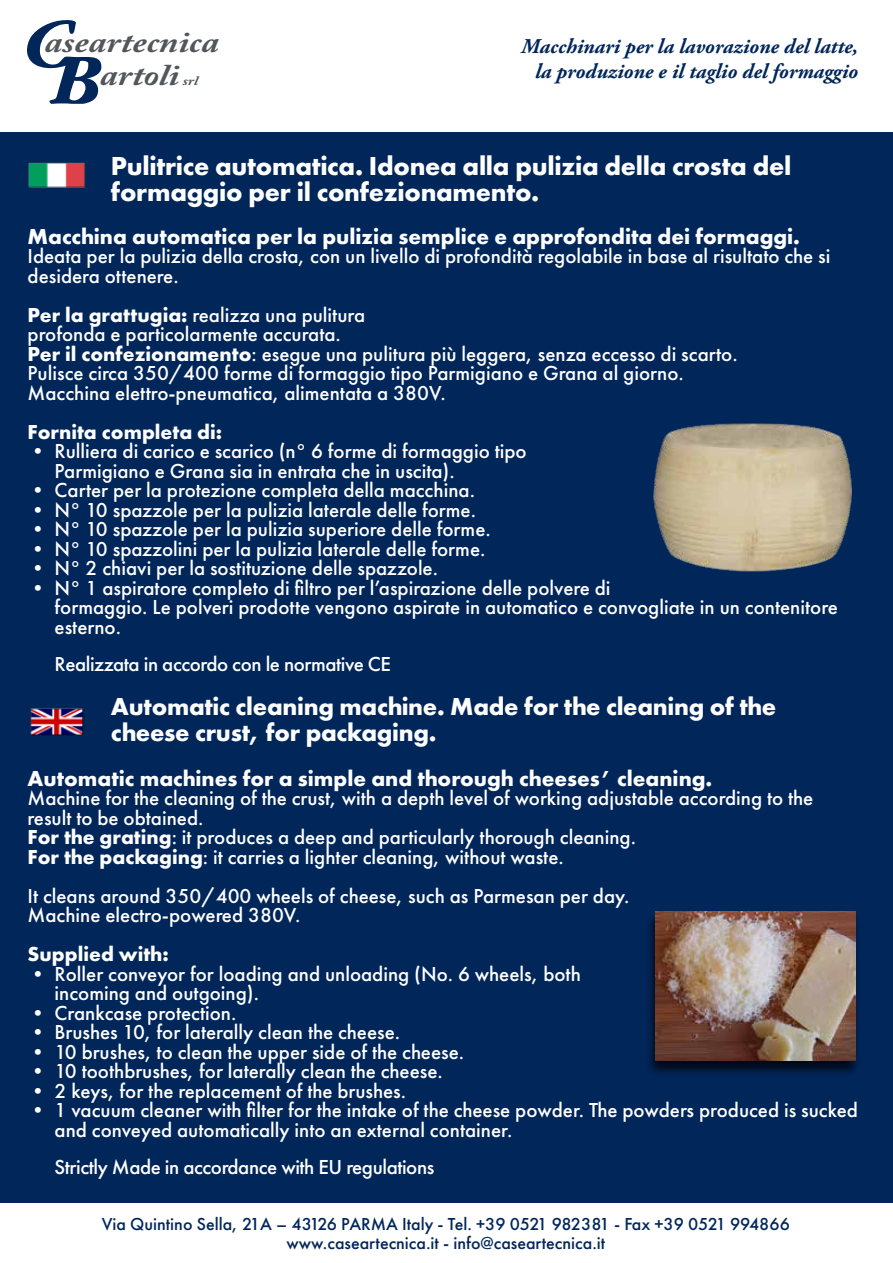
<style>
.page{position:relative;width:893px;height:1263px;background:#fff}
.page>*{position:absolute;margin:0;border:0;box-sizing:border-box;transform-origin:0 0}
.t1{font:italic 700 29.7px "Adobe Caslon Pro";color:#52575b;scale:1.23 1}
.t2{font:700 27px/25.5px "Futura PT";letter-spacing:-.01em;color:#fff}
.t3{font:700 25.5px/25.5px "Futura PT";letter-spacing:-.01em;color:#fff}
.t4{font:700 22.5px "Futura PT";color:#fff}
.t5{font:500 21px/19.5px "Futura PT";color:#fff}
.t6{font:500 21px "Futura PT";letter-spacing:-.02em;color:#fff}
.t7{font:italic 700 21px "Adobe Garamond Pro";color:#00265a}
.t8{font:700 21px "Futura PT";color:#fff}
.t9{font:500 18px/19.5px "Futura PT";color:#00265a;text-align:center}
.t10{font:italic 700 12.75px "Adobe Caslon Pro";color:#52575b;scale:1.23 1}
.s1{color:#fffde9}
.s2{font-weight:700}
</style>
<div class="page">
<div style="left:0;top:132px;width:893px;height:1071px;background:#00265a"></div>
<img style="left:30px;top:708px;width:54px;height:27px">
<img style="left:28px;top:162px;width:57px;height:26px">
<svg style="left:27px;top:20px;width:75px;height:84px"></svg>
<img style="left:653px;top:423px;width:199px;height:149px">
<div style="left:645px;top:911px;width:216px;height:166px;background:#000;opacity:.75"></div>
<img style="left:656px;top:911px;width:199px;height:149px">
<h1 class="t1" style="left:45px;top:24px;width:143px">aseartecnica</h1>
<p class="t7" style="left:521px;top:34px;width:338px">Macchinari per la lavorazione del latte,</p>
<h1 class="t1" style="left:100px;top:58px;width:66px">artoli</h1>
<p class="t7" style="left:535px;top:59px;width:324px">la produzione e il taglio del formaggio</p>
<p class="t10" style="left:183px;top:73px;width:14px">srl</p>
<p class="t2" style="left:111px;top:153px;width:682px">Pulitrice automatica. Idonea alla pulizia della crosta del formaggio per il confezionamento<span class="s1">.</span></p>
<p class="t4" style="left:28px;top:222px;width:774px">Macchina automatica per la pulizia semplice e approfondita dei formaggi.</p>
<p class="t5" style="left:28px;top:246px;width:804px">Ideata per la pulizia della crosta, con un livello di profondità regolabile in base al risultato che si desidera ottenere.</p>
<p class="t5" style="left:28px;top:305px;width:712px"><span class="s2">Per la grattugia:</span> realizza una pulitura<br>profonda e particolarmente accurata.<br><span class="s2">Per il confezionamento</span>: esegue una pulitura più leggera, senza eccesso di scarto.<br>Pulisce circa 350/400 forme di formaggio tipo Parmigiano e Grana al giorno.<br>Macchina elettro-pneumatica, alimentata a 380V.</p>
<p class="t8" style="left:28px;top:418px;width:196px">Fornita completa di:</p>
<p class="t5" style="left:55px;top:441px;width:474px;text-indent:-27px">• Rulliera di carico e scarico (n° 6 forme di formaggio tipo<br>Parmigiano e Grana sia in entrata che in uscita).</p>
<p class="t5" style="left:28px;top:480px;width:449px">• Carter per la protezione completa della macchina.</p>
<p class="t5" style="left:28px;top:500px;width:450px">• N° 10 spazzole per la pulizia laterale delle forme.</p>
<p class="t5" style="left:28px;top:519px;width:465px">• N° 10 spazzole per la pulizia superiore delle forme.</p>
<p class="t5" style="left:28px;top:539px;width:459px">• N° 10 spazzolini per la pulizia laterale delle forme.</p>
<p class="t5" style="left:28px;top:558px;width:412px">• N° 2 chiavi per la sostituzione delle spazzole.</p>
<p class="t5" style="left:55px;top:578px;width:785px;text-indent:-27px">• N° 1 aspiratore completo di filtro per l’aspirazione delle polvere di<br>formaggio. Le polveri prodotte vengono aspirate in automatico e convogliate in un contenitore esterno.</p>
<p class="t6" style="left:55px;top:651px;width:338px">Realizzata in accordo con le normative CE</p>
<p class="t3" style="left:111px;top:693px;width:667px">Automatic cleaning machine. Made for the cleaning of the cheese crust, for packaging.</p>
<p class="t4" style="left:28px;top:764px;width:686px">Automatic machines for a simple and thorough cheeses’ cleaning.</p>
<p class="t5" style="left:28px;top:788px;width:787px">Machine for the cleaning of the crust, with a depth level of working adjustable according to the result to be obtained.<br><span class="s2">For the grating</span>: it produces a deep and particularly thorough cleaning.<br><span class="s2">For the packaging</span>: it carries a lighter cleaning, without waste.</p>
<p class="t5" style="left:28px;top:886px;width:603px">It cleans around 350/400 wheels of cheese, such as Parmesan per day.<br>Machine electro-powered 380V.</p>
<p class="t8" style="left:28px;top:941px;width:143px">Supplied with:</p>
<p class="t5" style="left:55px;top:964px;width:528px;text-indent:-27px">• Roller conveyor for loading and unloading (No. 6 wheels, both incoming and outgoing).</p>
<p class="t5" style="left:28px;top:1003px;width:210px">• Crankcase protection.</p>
<p class="t5" style="left:28px;top:1023px;width:374px">• Brushes 10, for laterally clean the cheese.</p>
<p class="t5" style="left:28px;top:1042px;width:438px">• 10 brushes, to clean the upper side of the cheese.</p>
<p class="t5" style="left:28px;top:1062px;width:417px">• 10 toothbrushes, for laterally clean the cheese.</p>
<p class="t5" style="left:28px;top:1081px;width:380px">• 2 keys, for the replacement of the brushes.</p>
<p class="t5" style="left:55px;top:1101px;width:805px;text-indent:-27px">• 1 vacuum cleaner with filter for the intake of the cheese powder. The powders produced is sucked and conveyed automatically into an external container.</p>
<p class="t6" style="left:55px;top:1154px;width:381px">Strictly Made in accordance with EU regulations</p>
<p class="t9" style="left:102px;top:1214px;width:690px">Via Quintino Sella, 21A – 43126 PARMA Italy - Tel. +39 0521 982381 - Fax +39 0521 994866 www.caseartecnica.it - info@caseartecnica.it</p>
</div>
